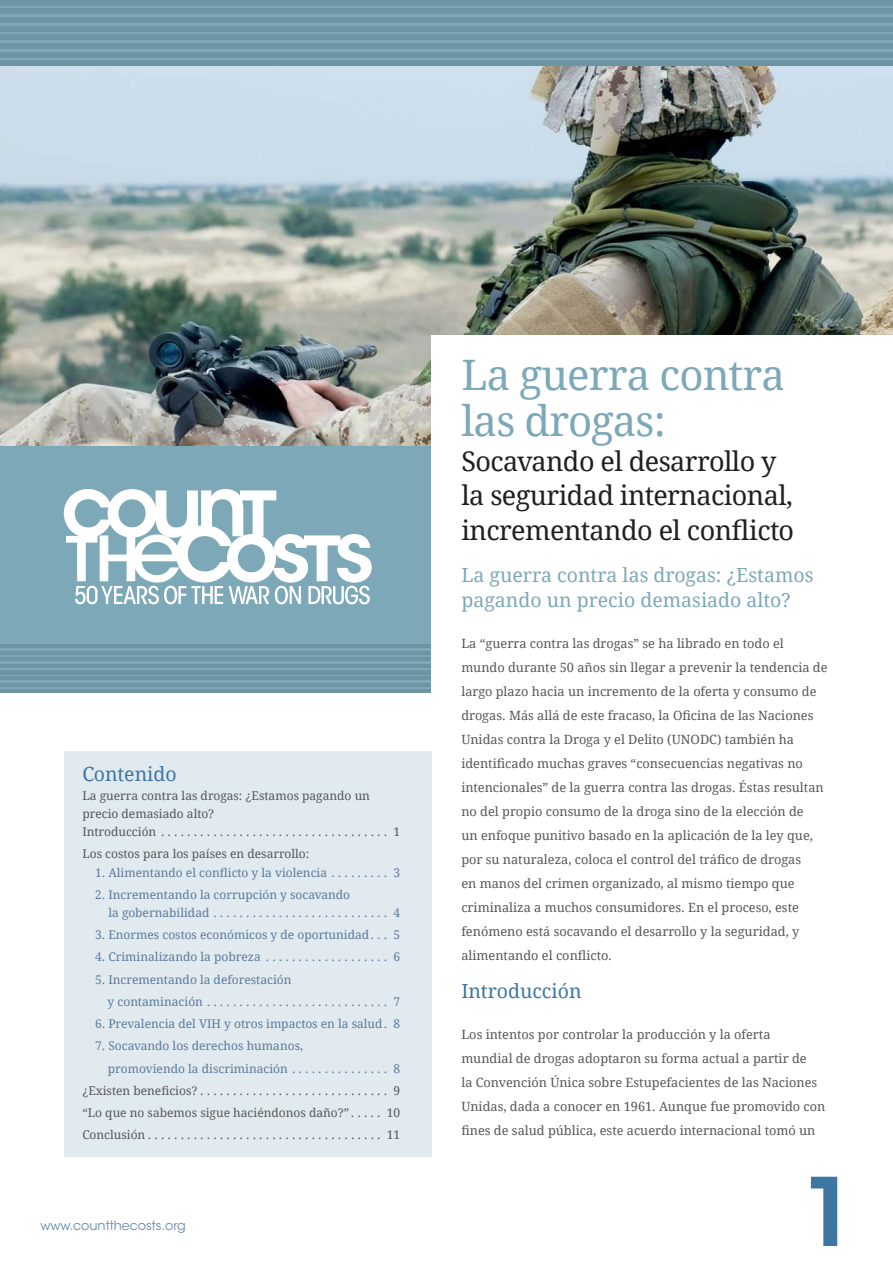
<style>
.page{position:relative;width:893px;height:1263px;background:#fff}
.page>*{position:absolute;margin:0;border:0;box-sizing:border-box;transform-origin:0 0}
.t1{font:600 93.6px "ITC Avant Garde Std";color:#3d76a1}
.Heading{font:42px/46.5px "Droid Serif";letter-spacing:-.02em;color:#7ca8b8}
.Heading-2{font:27px/34.5px "Droid Serif";letter-spacing:-.02em;color:#231f20}
.Heading-3{font:19.5px/25.2px "Droid Serif";color:#7ca8b8}
.Heading-4{font:19.5px "Droid Serif";color:#3d76a1}
.Body{font:12.75px/24px "Droid Serif";color:#57585a}
.Body-2{font:12.75px "ITC Avant Garde Std";color:#6789af}
.Contents{font:12px/18px "Droid Serif";color:#5c7b9d}
.Contents-2{font:12px/18px "Droid Serif";color:#57585a}
</style>
<div class="page">
<img style="left:0;top:66px;width:893px;height:380px">
<svg style="left:0;top:5px;width:893px;height:56px;fill:#7ca8b8"></svg>
<div style="left:0;top:446px;width:432px;height:245px;background:#7ca8b8"></div>
<svg style="left:64px;top:489px;width:308px;height:115px"></svg>
<hr style="left:0;top:644px;width:432px;height:4px;background:#6c94a2">
<hr style="left:0;top:651px;width:432px;height:4px;background:#6c94a2">
<hr style="left:0;top:657px;width:432px;height:4px;background:#6c94a2">
<svg style="left:0;top:663px;width:432px;height:4px;fill:#6c94a2"></svg>
<hr style="left:0;top:670px;width:432px;height:4px;background:#6c94a2">
<hr style="left:0;top:676px;width:432px;height:4px;background:#6c94a2">
<hr style="left:0;top:683px;width:432px;height:4px;background:#6c94a2">
<hr style="left:0;top:689px;width:432px;height:4px;background:#6c94a2">
<div style="left:0;top:0;width:893px;height:5px;background:#6c94a2"></div>
<div style="left:0;top:9px;width:893px;height:5px;background:#6c94a2"></div>
<div style="left:0;top:17px;width:893px;height:6px;background:#6c94a2"></div>
<div style="left:0;top:26px;width:893px;height:5px;background:#6c94a2"></div>
<div style="left:0;top:35px;width:893px;height:5px;background:#6c94a2"></div>
<div style="left:0;top:43px;width:893px;height:6px;background:#6c94a2"></div>
<div style="left:0;top:52px;width:893px;height:5px;background:#6c94a2"></div>
<div style="left:0;top:61px;width:893px;height:5px;background:#6c94a2"></div>
<div style="left:432px;top:336px;width:461px;height:501px;background:#fff"></div>
<div style="left:64px;top:751px;width:368px;height:406px;background:#e1eaee"></div>
<p class="Heading-4" style="left:82px;top:762px;width:96px">Contenido</p>
<p class="Contents-2" style="left:82px;top:786px;width:289px">La guerra contra las drogas: ¿Estamos pagando un precio demasiado alto?</p>
<p class="Contents-2" style="left:82px;top:823px;width:76px">Introducción</p>
<p class="Contents-2" style="left:394px;top:823px;width:8px">1</p>
<p class="Contents-2" style="left:82px;top:845px;width:228px">Los costos para los países en desarrollo:</p>
<p class="Contents" style="left:95px;top:863px;width:234px">1. Alimentando el conflicto y la violencia</p>
<p class="Contents" style="left:394px;top:863px;width:8px">3</p>
<p class="Contents" style="left:108px;top:886px;width:243px;text-indent:-13px">2. Incrementando la corrupción y socavando la gobernabilidad</p>
<p class="Contents" style="left:394px;top:904px;width:8px">4</p>
<p class="Contents" style="left:95px;top:926px;width:276px">3. Enormes costos económicos y de oportunidad</p>
<p class="Contents" style="left:394px;top:926px;width:8px">5</p>
<p class="Contents" style="left:95px;top:948px;width:167px">4. Criminalizando la pobreza</p>
<p class="Contents" style="left:394px;top:948px;width:8px">6</p>
<p class="Contents" style="left:95px;top:970px;width:198px">5. Incrementando la deforestación</p>
<p class="Contents" style="left:108px;top:993px;width:97px">y contaminación</p>
<p class="Contents" style="left:394px;top:993px;width:8px">7</p>
<p class="Contents" style="left:95px;top:1015px;width:307px">6. Prevalencia del VIH y otros impactos en la salud 8</p>
<p class="Contents" style="left:95px;top:1037px;width:209px">7. Socavando los derechos humanos,</p>
<p class="Contents" style="left:108px;top:1059px;width:182px">promoviendo la discriminación</p>
<p class="Contents" style="left:394px;top:1059px;width:8px">8</p>
<p class="Contents-2" style="left:82px;top:1082px;width:117px">¿Existen beneficios?</p>
<p class="Contents-2" style="left:394px;top:1082px;width:8px">9</p>
<p class="Contents-2" style="left:82px;top:1104px;width:268px">“Lo que no sabemos sigue haciéndonos daño?”</p>
<p class="Contents-2" style="left:387px;top:1104px;width:15px">10</p>
<p class="Contents-2" style="left:82px;top:1126px;width:64px">Conclusión</p>
<p class="Contents-2" style="left:387px;top:1126px;width:15px">11</p>
<p class="Body-2" style="left:40px;top:1217px;width:147px">www.countthecosts.org</p>
<p class="Heading" style="left:461px;top:352px;width:325px">La guerra contra las drogas:</p>
<p class="Heading-2" style="left:461px;top:444px;width:334px">Socavando el desarrollo y la seguridad internacional, incrementando el conflicto</p>
<p class="Heading-3" style="left:461px;top:562px;width:354px">La guerra contra las drogas: ¿Estamos pagando un precio demasiado alto?</p>
<p class="Body" style="left:461px;top:631px;width:368px">La “guerra contra las drogas” se ha librado en todo el mundo durante 50 años sin llegar a prevenir la tendencia de largo plazo hacia un incremento de la oferta y consumo de drogas. Más allá de este fracaso, la Oficina de las Naciones Unidas contra la Droga y el Delito (UNODC) también ha identificado muchas graves “consecuencias negativas no intencionales” de la guerra contra las drogas. Éstas resultan no del propio consumo de la droga sino de la elección de<br>un enfoque punitivo basado en la aplicación de la ley que, por su naturaleza, coloca el control del tráfico de drogas<br>en manos del crimen organizado, al mismo tiempo que criminaliza a muchos consumidores. En el proceso, este fenómeno está socavando el desarrollo y la seguridad, y alimentando el conflicto.</p>
<p class="Heading-4" style="left:461px;top:979px;width:122px">Introducción</p>
<p class="Body" style="left:461px;top:1022px;width:366px">Los intentos por controlar la producción y la oferta<br>mundial de drogas adoptaron su forma actual a partir de<br>la Convención Única sobre Estupefacientes de las Naciones Unidas, dada a conocer en 1961. Aunque fue promovido con fines de salud pública, este acuerdo internacional tomó un</p>
<p class="t1" style="left:801px;top:1152px;width:58px">1</p>
</div>
